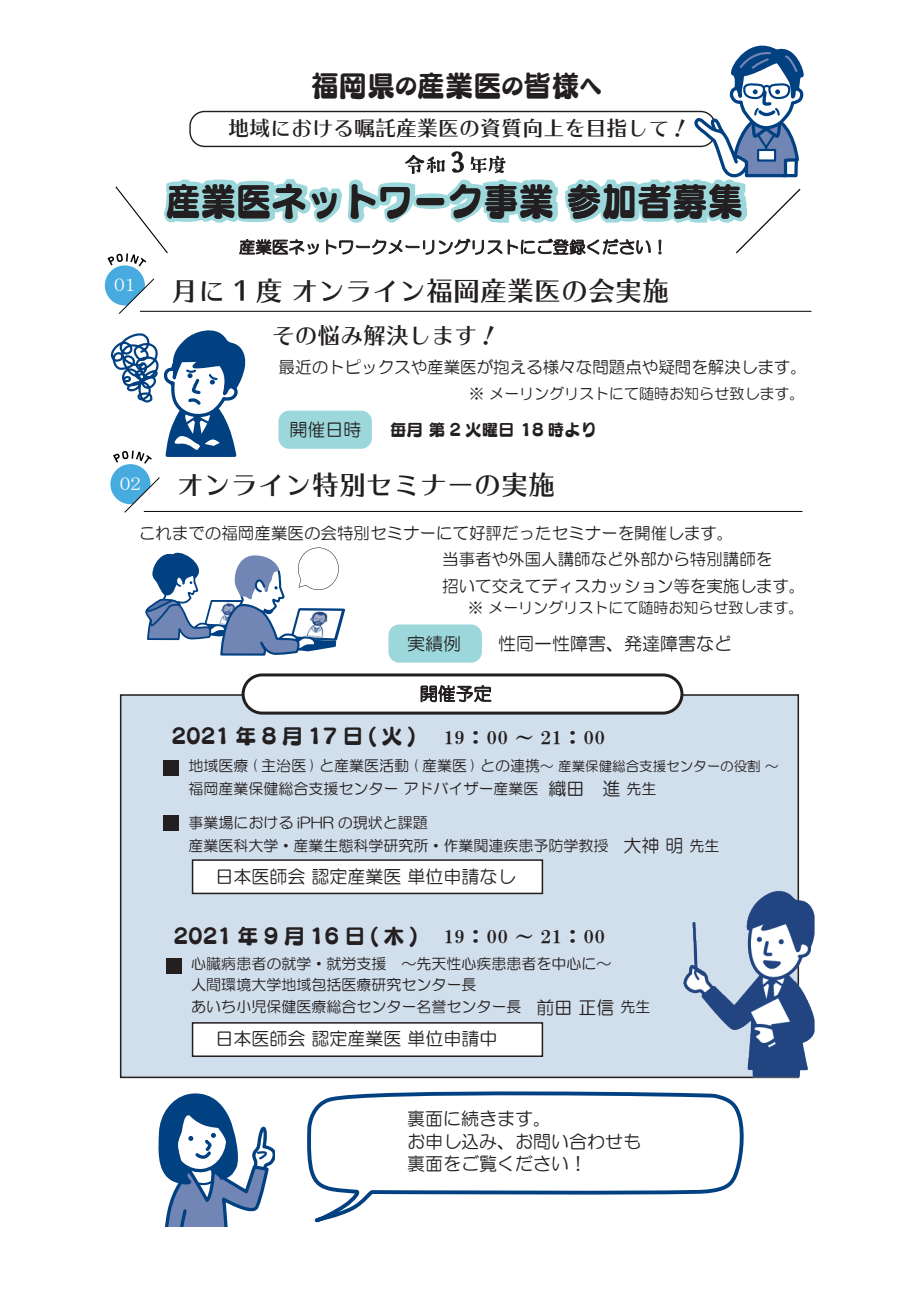
<style>
.page{position:relative;width:919px;height:1289px;background:#fff}
.page>*{position:absolute;margin:0;border:0;box-sizing:border-box;transform-origin:0 0}
.t1{font:38.4px "Slump Std DB";color:#231f20;scale:.92 1}
.t2{font:29.7px "Slump Std DB";color:#231f20;scale:.95 1}
.t3{font:27px "Kan 412 Typos Std";color:#231f20}
.t4{font:22.8px "Kan 412 Typos Std";color:#231f20}
.t5{font:21px "Slump Std DB";color:#231f20}
.t6{font:21px "Kan 412 Typos Std";color:#231f20}
.t7{font:21px "Slump Std DB";letter-spacing:.25em;color:#231f20}
.t8{font:18px/22.5px "HG Maru Gothic MPRO";color:#231f20}
.t9{font:18px "HGS Mincho E";color:#231f20;scale:1.18 1}
.t10{font:18px "HG Seikaishotai PRO";color:#fff}
.t11{font:16.5px/26.4px "HG Maru Gothic MPRO";color:#231f20}
.t12{font:16.5px "Slump Std DB";color:#231f20}
.t13{font:15px/22.5px "HG Maru Gothic MPRO";color:#231f20}
.s1{font-size:22.65px}
.s2{font-size:13.5px}
.s3{font-size:18px}
.s4{font-family:"HGS Mincho E";font-size:18px}
</style>
<div class="page">
<hr style="left:140px;top:311px;width:671px;height:1px;background:#030303">
<hr style="left:144px;top:511px;width:658px;height:1px;background:#030303">
<svg style="left:145px;top:547px;width:200px;height:109px"></svg>
<img style="left:303px;top:610px;width:27px;height:29px">
<div style="left:278px;top:410px;width:94px;height:39px;background:#9cd8db;border-radius:11px"></div>
<svg style="left:307px;top:1091px;width:437px;height:132px"></svg>
<svg style="left:110px;top:330px;width:138px;height:183px"></svg>
<div style="left:388px;top:624px;width:94px;height:38px;background:#9cd8db;border-radius:11px"></div>
<div style="left:120px;top:694px;width:679px;height:384px;background:#d1deeb;border:2px solid #231f20"></div>
<img style="left:678px;top:891px;width:137px;height:186px">
<div style="left:243px;top:675px;width:439px;height:38px;background:#fff;border-radius:19px"></div>
<div style="left:241px;top:673px;width:442px;height:41px;border:3px solid #231f20;border-radius:19px"></div>
<svg style="left:420px;top:685px;width:71px;height:17px"></svg>
<svg style="left:158px;top:1093px;width:116px;height:132px"></svg>
<div style="left:164px;top:760px;width:15px;height:15px;background:#231f20"></div>
<div style="left:164px;top:815px;width:15px;height:15px;background:#231f20"></div>
<div style="left:167px;top:958px;width:15px;height:15px;background:#231f20"></div>
<div style="left:192px;top:1022px;width:351px;height:34px;background:#fff;border:2px solid #231f20"></div>
<svg style="left:596px;top:510px;width:50px;height:713px"></svg>
<svg style="left:105px;top:45px;width:701px;height:269px"></svg>
<div style="left:192px;top:859px;width:351px;height:35px;background:#fff;border:2px solid #231f20"></div>
<h2 class="t2" style="left:311px;top:65px;width:307px">福岡県<span class="s1">の</span>産業医<span class="s1">の</span>皆様<span class="s1">へ</span></h2>
<h3 class="t6" style="left:228px;top:117px;width:463px">地域における嘱託産業医の資質向上を目指して！</h3>
<p class="t10" style="left:114px;top:276px;width:23px">01</p>
<h1 class="t1" style="left:165px;top:175px;width:629px">産業医ネットワーク事業 参加者募集</h1>
<p class="t11" style="left:239px;top:234px;width:430px">産業医ネットワークメーリングリストにご登録ください！</p>
<h3 class="t3" style="left:171px;top:276px;width:499px">月に 1 度 オンライン福岡産業医の会実施</h3>
<h3 class="t4" style="left:272px;top:323px;width:229px">その悩み解決します！</h3>
<p class="t11" style="left:278px;top:353px;width:530px">最近のトピックスや産業医が抱える様々な問題点や疑問を解決します。</p>
<p class="t8" style="left:289px;top:418px;width:73px">開催日時</p>
<p class="t13" style="left:469px;top:382px;width:336px">※ メーリングリストにて随時お知らせ致します。</p>
<p class="t12" style="left:390px;top:418px;width:209px">毎月 第 2 火曜日 18 時より</p>
<h3 class="t3" style="left:177px;top:470px;width:380px">オンライン特別セミナーの実施</h3>
<p class="t11" style="left:442px;top:519px;width:364px;text-indent:-303px">これまでの福岡産業医の会特別セミナーにて好評だったセミナーを開催します。<br>当事者や外国人講師など外部から特別講師を<br>招いて交えてディスカッション等を実施します。</p>
<p class="t10" style="left:120px;top:475px;width:23px">02</p>
<p class="t13" style="left:468px;top:596px;width:336px">※ メーリングリストにて随時お知らせ致します。</p>
<p class="t8" style="left:407px;top:632px;width:55px">実績例</p>
<p class="t8" style="left:498px;top:632px;width:235px">性同一性障害、発達障害など</p>
<p class="t8" style="left:419px;top:682px;width:73px">開催予定</p>
<p class="t9" style="left:443px;top:728px;width:139px">19：00 ～ 21：00</p>
<p class="t13" style="left:188px;top:754px;width:592px">地域医療 ( 主治医 ) と産業医活動 ( 産業医 ) との連携<span class="s2">～ 産業保健総合支援センターの役割 ～</span>福岡産業保健総合支援センター アドバイザー産業医 <span class="s3">織田　進</span> 先生</p>
<p class="t13" style="left:188px;top:811px;width:532px">事業場における iPHR の現状と課題<br>産業医科大学・産業生態科学研究所・作業関連疾患予防学教授　<span class="s3">大神 明</span> 先生</p>
<h3 class="t7" style="left:171px;top:721px;width:245px">2021年8月17日(火)</h3>
<p class="t8" style="left:215px;top:864px;width:301px">日本医師会 認定産業医 単位申請なし</p>
<h3 class="t5" style="left:173px;top:921px;width:433px">2021 年 9 月 16 日 ( 木 ) <span class="s4">19：00 ～ 21：00</span></h3>
<p class="t13" style="left:191px;top:953px;width:421px;line-height:21px">心臓病患者の就学・就労支援　〜先天性心疾患患者を中心に〜人間環境大学地域包括医療研究センター長</p>
<p class="t13" style="left:191px;top:995px;width:475px">あいち小児保健医療総合センター名誉センター長　<span class="s3">前田 正信</span> 先生　</p>
<p class="t8" style="left:215px;top:1027px;width:301px">日本医師会 認定産業医 単位申請中　</p>
<p class="t8" style="left:407px;top:1107px;width:235px">裏面に続きます。<br>お申し込み、お問い合わせも裏面をご覧ください！</p>
</div>
